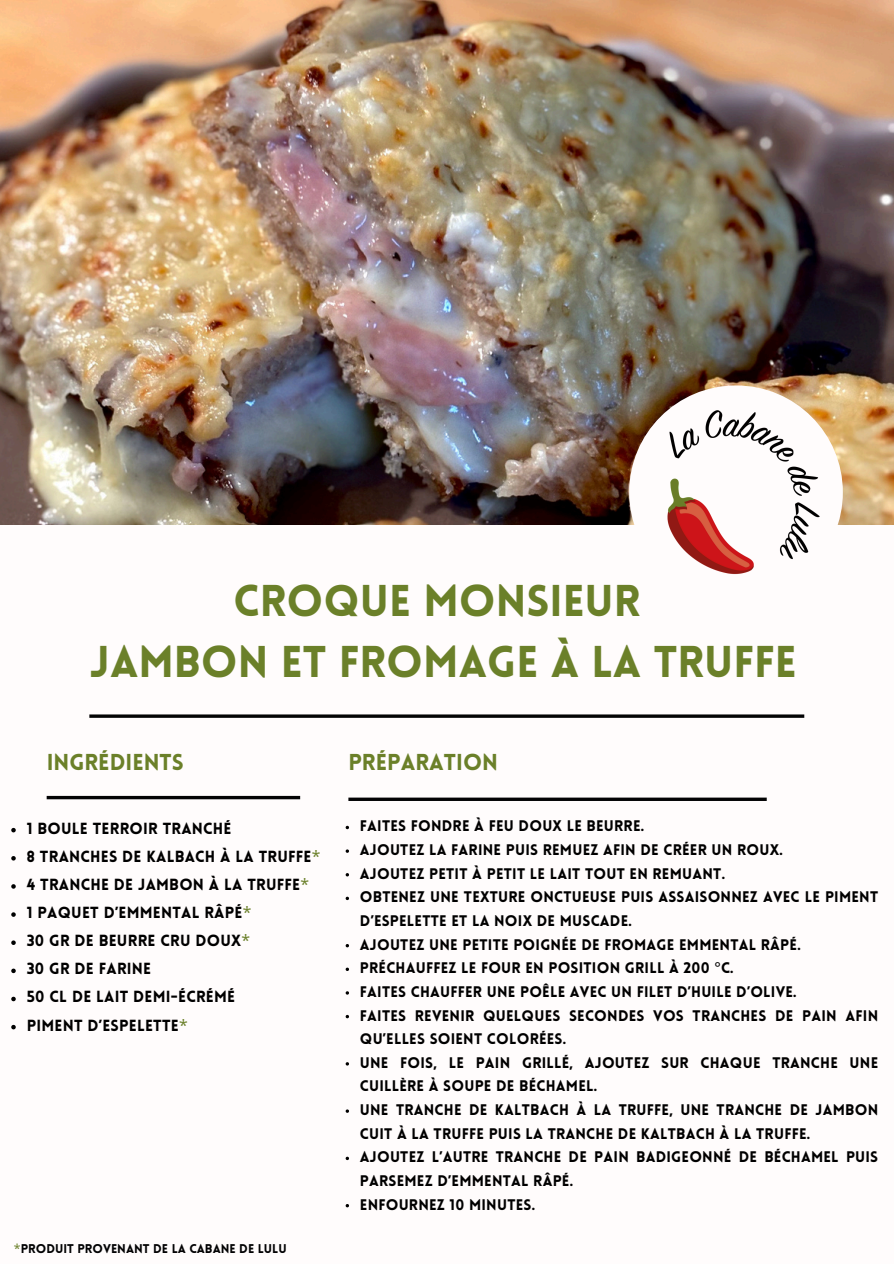
<style>
.page{position:relative;width:894px;height:1264px;background:#fff}
.page>*{position:absolute;margin:0;border:0;box-sizing:border-box;transform-origin:0 0}
.t1{font:900 43.5px/60.8px "Lovelo";color:#6b8029;text-align:center}
.t2{font:900 22.5px "Lovelo";color:#6b8029}
.t3{font:900 15.75px "Lovelo";letter-spacing:.015em;color:#000}
.t4{font:900 15px/23.7px "Lovelo";letter-spacing:.015em;color:#000}
.t5{font:900 12.45px "Lovelo";color:#030304}
.s1{font-family:"Noto Sans";font-weight:400;color:#6b802a}
.s2{font-family:"Noto Sans";font-weight:400;color:#6b8029}
.s3{font-family:"Noto Sans";font-weight:400}
</style>
<div class="page">
<img style="left:0;top:0;width:893px;height:524px">
<div style="left:629px;top:385px;width:213px;height:214px;background:#fffcfc;border-radius:50%"></div>
<img style="left:656px;top:391px;width:167px;height:183px">
<hr style="left:89px;top:714px;width:715px;height:3px;background:#030304">
<hr style="left:47px;top:796px;width:253px;height:3px;background:#030304">
<svg style="left:348px;top:797px;width:418px;height:4px;background:#292929"></svg>
<svg style="left:11px;top:828px;width:5px;height:4px"></svg>
<svg style="left:11px;top:856px;width:5px;height:4px"></svg>
<svg style="left:11px;top:884px;width:5px;height:4px"></svg>
<svg style="left:11px;top:912px;width:5px;height:4px"></svg>
<svg style="left:11px;top:940px;width:5px;height:5px"></svg>
<svg style="left:11px;top:968px;width:5px;height:5px"></svg>
<svg style="left:11px;top:996px;width:5px;height:5px"></svg>
<svg style="left:11px;top:1024px;width:5px;height:5px"></svg>
<svg style="left:345px;top:825px;width:4px;height:4px"></svg>
<svg style="left:345px;top:896px;width:4px;height:4px"></svg>
<svg style="left:345px;top:944px;width:4px;height:3px"></svg>
<svg style="left:345px;top:967px;width:4px;height:4px"></svg>
<svg style="left:345px;top:1014px;width:4px;height:4px"></svg>
<svg style="left:345px;top:1156px;width:4px;height:4px"></svg>
<svg style="left:345px;top:1204px;width:4px;height:3px"></svg>
<h1 class="t1" style="left:90px;top:575px;width:708px">CROQUE MONSIEUR<br>JAMBON ET FROMAGE À LA TRUFFE</h1>
<h2 class="t2" style="left:47px;top:753px;width:139px">INGRÉDIENTS</h2>
<h2 class="t2" style="left:348px;top:753px;width:151px">PRÉPARATION</h2>
<p class="t3" style="left:27px;top:821px;width:206px">1 BOULE TERROIR TRANCHÉ</p>
<p class="t3" style="left:27px;top:849px;width:295px">8 TRANCHES DE KALBACH À LA TRUFFE<span class="s1">*</span></p>
<p class="t3" style="left:27px;top:878px;width:284px">4 TRANCHE DE JAMBON À LA TRUFFE<span class="s1">*</span></p>
<p class="t3" style="left:27px;top:906px;width:226px">1 PAQUET D’EMMENTAL RÂPÉ<span class="s1">*</span></p>
<p class="t3" style="left:27px;top:934px;width:225px">30 GR DE BEURRE CRU DOUX<span class="s1">*</span></p>
<p class="t3" style="left:27px;top:962px;width:126px">30 GR DE FARINE</p>
<p class="t3" style="left:27px;top:990px;width:210px">50 CL DE LAIT DEMI-ÉCRÉMÉ</p>
<p class="t3" style="left:27px;top:1018px;width:162px">PIMENT D’ESPELETTE<span class="s1">*</span></p>
<p class="t5" style="left:14px;top:1243px;width:274px"><span class="s2">*</span>PRODUIT PROVENANT DE LA CABANE DE LULU</p>
<p class="t4" style="left:360px;top:815px;width:286px">FAITES FONDRE À FEU DOUX LE BEURRE.</p>
<p class="t4" style="left:360px;top:839px;width:424px">AJOUTEZ LA FARINE PUIS REMUEZ AFIN DE CRÉER UN ROUX.</p>
<p class="t4" style="left:360px;top:863px;width:367px">AJOUTEZ PETIT À PETIT LE LAIT TOUT EN REMUANT.</p>
<p class="t4" style="left:360px;top:886px;width:519px">OBTENEZ UNE TEXTURE ONCTUEUSE PUIS ASSAISONNEZ AVEC LE PIMENT<br>D’ESPELETTE ET LA NOIX DE MUSCADE.</p>
<p class="t4" style="left:360px;top:934px;width:442px">AJOUTEZ UNE PETITE POIGNÉE DE FROMAGE EMMENTAL RÂPÉ.</p>
<p class="t4" style="left:360px;top:957px;width:375px">PRÉCHAUFFEZ LE FOUR EN POSITION GRILL À 200 <span class="s3">°</span>C.</p>
<p class="t4" style="left:360px;top:981px;width:438px">FAITES CHAUFFER UNE POÊLE AVEC UN FILET D’HUILE D’OLIVE.</p>
<p class="t4" style="left:360px;top:1004px;width:519px">FAITES REVENIR QUELQUES SECONDES VOS TRANCHES DE PAIN AFIN<br>QU’ELLES SOIENT COLORÉES.</p>
<p class="t4" style="left:360px;top:1052px;width:519px">UNE FOIS, LE PAIN GRILLÉ, AJOUTEZ SUR CHAQUE TRANCHE UNE<br>CUILLÈRE À SOUPE DE BÉCHAMEL.</p>
<p class="t4" style="left:360px;top:1099px;width:519px">UNE TRANCHE DE KALTBACH À LA TRUFFE, UNE TRANCHE DE JAMBON<br>CUIT À LA TRUFFE PUIS LA TRANCHE DE KALTBACH À LA TRUFFE.</p>
<p class="t4" style="left:360px;top:1146px;width:519px">AJOUTEZ L’AUTRE TRANCHE DE PAIN BADIGEONNÉ DE BÉCHAMEL PUIS<br>PARSEMEZ D’EMMENTAL RÂPÉ.</p>
<p class="t4" style="left:360px;top:1193px;width:177px">ENFOURNEZ 10 MINUTES.</p>
</div>
